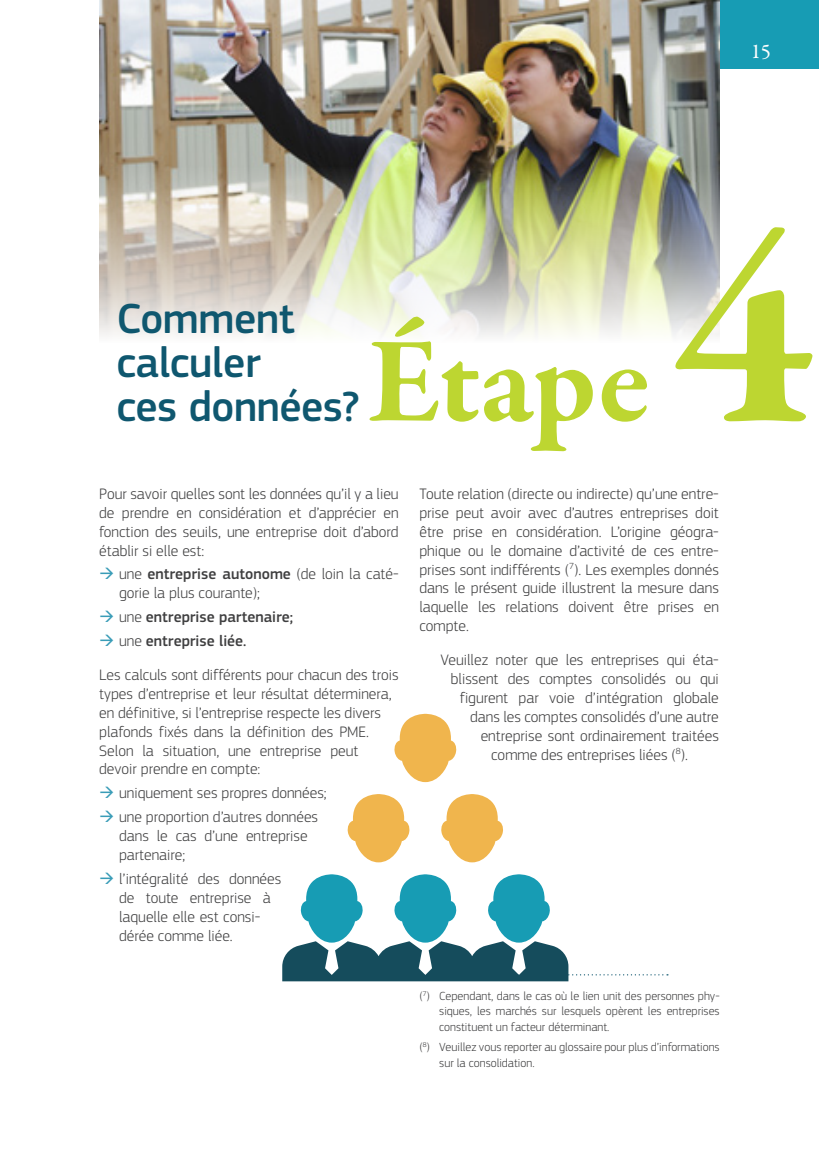
<style>
.page{position:relative;width:819px;height:1166px;background:#fff}
.page>*{position:absolute;margin:0;border:0;box-sizing:border-box;transform-origin:0 0}
.step_header{font:700 280px "Garamond Premr Pro";color:#bdd631}
.step_header-2{font:700 123.9px "Garamond Premr Pro";letter-spacing:-.005em;color:#bdd631}
.title_1_step{font:500 43.75px/43.8px "EC Square Sans Pro";letter-spacing:-.01em;color:#0f576f}
.t1{font:21px "Garamond Premr Pro";color:#fff}
.body{font:300 15.75px/18.9px "EC Square Sans Pro";color:#3e3e3f}
.t2{font:500 15.75px "EC Square Sans Pro";color:#3e3e3f}
.footnotes{font:300 12.25px/15.8px "EC Square Sans Pro";color:#3e3e3f;text-align:justify}
.s1{color:#399cb7}
.s2{font-weight:500}
.s3{font-weight:300}
</style>
<div class="page">
<div style="left:719px;top:0;width:100px;height:68px;background:#179cb4"></div>
<img style="left:99px;top:0;width:620px;height:337px">
<svg style="left:394px;top:713px;width:63px;height:69px"></svg>
<svg style="left:347px;top:794px;width:63px;height:68px"></svg>
<svg style="left:441px;top:794px;width:62px;height:68px"></svg>
<svg style="left:282px;top:874px;width:386px;height:107px"></svg>
<h3 class="t1" style="left:750px;top:39px;width:22px">15</h3>
<p class="title_1_step" style="left:116px;top:298px;width:245px">Comment calculer<br>ces données?</p>
<p class="step_header-2" style="left:367px;top:305px;width:285px">Étape</p>
<p class="step_header" style="left:674px;top:160px;width:142px">4</p>
<p class="body" style="left:99px;top:484px;width:301px;text-align:justify">Pour savoir quelles sont les données qu’il y a lieu de prendre en considération et d’apprécier en fonction des seuils, une entreprise doit d’abord établir si elle est:</p>
<p class="body" style="left:119px;top:565px;width:281px;text-indent:-20px"><span class="s1">→</span> une <span class="s2">entreprise autonome</span> (de loin la caté&shy;gorie la plus courante);</p>
<p class="t2" style="left:99px;top:608px;width:195px"><span class="s1">→</span> <span class="s3">une</span> entreprise partenaire;</p>
<p class="t2" style="left:99px;top:632px;width:149px"><span class="s1">→</span> <span class="s3">une</span> entreprise liée.</p>
<p class="body" style="left:99px;top:665px;width:301px">Les calculs sont différents pour chacun des trois types d’entreprise et leur résultat déterminera, en définitive, si l’entreprise respecte les divers plafonds fixés dans la définition des PME.<br>Selon la situation, une entreprise peut devoir prendre en compte:</p>
<p class="body" style="left:99px;top:783px;width:229px"><span class="s1">→</span> uniquement ses propres données;</p>
<p class="body" style="left:119px;top:807px;width:200px;text-indent:-20px"><span class="s1">→</span> une proportion d’autres données dans le cas d’une entreprise partenaire;</p>
<p class="body" style="left:119px;top:869px;width:164px;text-indent:-20px"><span class="s1">→</span> l’intégralité des données de toute entreprise à laquelle elle est consi&shy;dérée comme liée.</p>
<p class="body" style="left:419px;top:484px;width:301px;text-align:justify">Toute relation (directe ou indirecte) qu’une entre&shy;prise peut avoir avec d’autres entreprises doit être prise en considération. L’origine géogra&shy;phique ou le domaine d’activité de ces entre&shy;prises sont indifférents (<sup>7</sup>). Les exemples donnés dans le présent guide illustrent la mesure dans laquelle les relations doivent être prises en compte.</p>
<p class="body" style="left:440px;top:650px;width:280px">Veuillez noter que les entreprises qui éta-</p>
<p class="body" style="left:451px;top:669px;width:269px">blissent des comptes consolidés ou qui</p>
<p class="body" style="left:459px;top:688px;width:261px">figurent par voie d’intégration globale</p>
<p class="body" style="left:470px;top:707px;width:250px">dans les comptes consolidés d’une autre</p>
<p class="body" style="left:480px;top:726px;width:240px">entreprise sont ordinairement traitées</p>
<p class="body" style="left:491px;top:745px;width:198px">comme des entreprises liées (<sup>8</sup>).</p>
<p class="footnotes" style="left:439px;top:987px;width:282px;text-indent:-20px">(<sup>7</sup>) Cependant, dans le cas où le lien unit des personnes phy&shy;siques, les marchés sur lesquels opèrent les entreprises constituent un facteur déterminant.</p>
<p class="footnotes" style="left:439px;top:1039px;width:282px;text-indent:-20px">(<sup>8</sup>) Veuillez vous reporter au glossaire pour plus d’informations sur la consolidation.</p>
</div>
